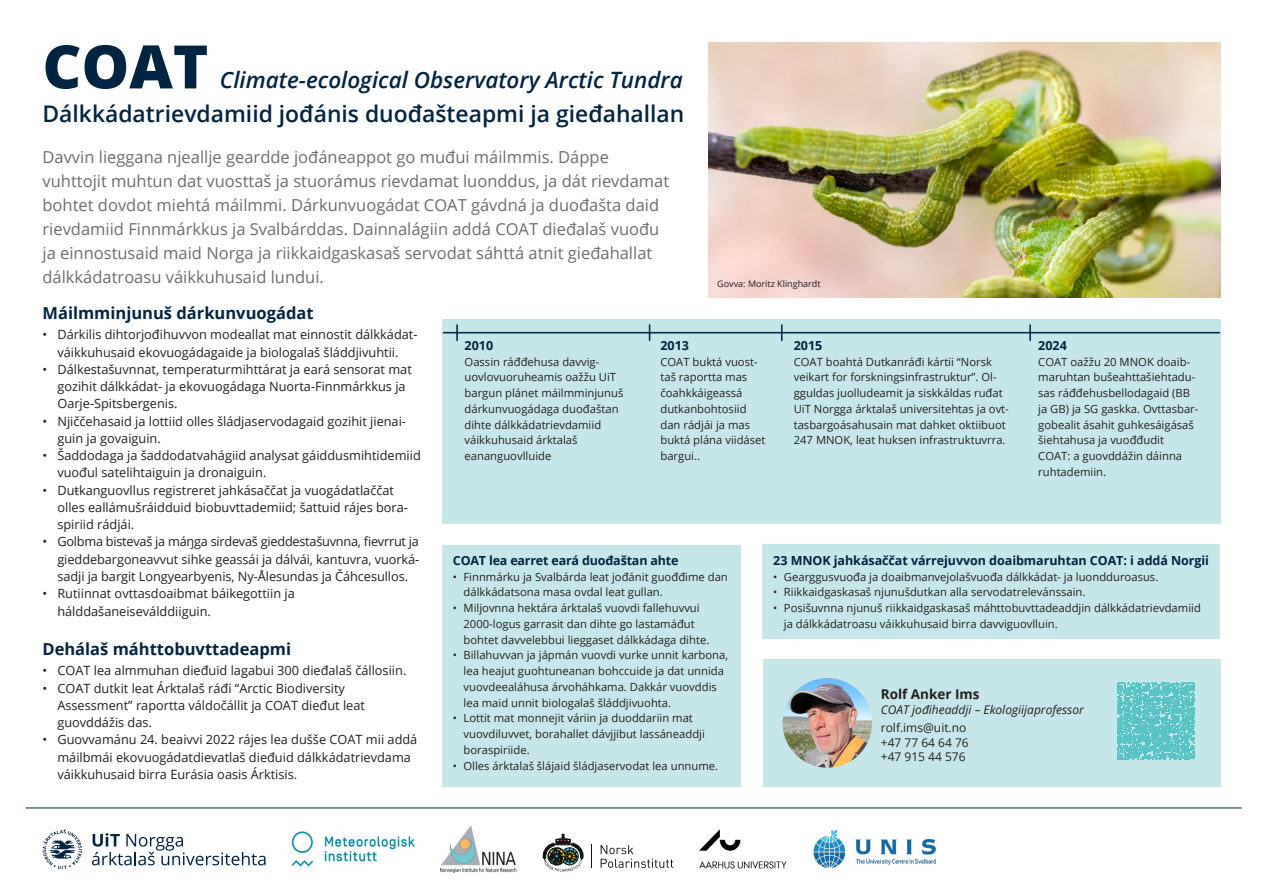
<style>
.page{position:relative;width:1263px;height:893px;background:#fff}
.page>*{position:absolute;margin:0;border:0;box-sizing:border-box;transform-origin:0 0}
.t1{font:800 60px "Open Sans";color:#002442}
.t2{font:600 22.8px "Open Sans";color:#002442}
.t3{font:italic 600 22.5px "Open Sans";color:#002442}
.t4{font:16.5px/24px "Open Sans";color:#6c6d70}
.t5{font:700 16.5px "Open Sans";color:#002442}
.t6{font:700 13.5px "Open Sans";color:#231f20}
.t7{font:12.75px/17.2px "Open Sans";color:#231f20}
.t8{font:700 12.6px "Open Sans";letter-spacing:-.005em;color:#002442}
.t9{font:12px/14.4px "Open Sans";color:#231f20}
.t10{font:italic 12px "Open Sans";color:#231f20}
.t11{font:11.25px/15.8px "Open Sans";color:#231f20}
.t12{font:9px "Open Sans";color:#231f20}
</style>
<div class="page">
<hr style="left:26px;top:808px;width:1216px;height:1px;background:#002442">
<img style="left:709px;top:43px;width:511px;height:255px">
<div style="left:442px;top:319px;width:778px;height:204px;background:#c6e7e9"></div>
<div style="left:763px;top:659px;width:457px;height:128px;background:#c6e7e9"></div>
<div style="left:442px;top:545px;width:298px;height:242px;background:#c6e7e9"></div>
<div style="left:763px;top:545px;width:457px;height:94px;background:#c6e7e9"></div>
<img style="left:782px;top:678px;width:90px;height:90px;border-radius:45px">
<svg style="left:1117px;top:683px;width:77px;height:77px"></svg>
<svg style="left:92px;top:833px;width:174px;height:32px"></svg>
<svg style="left:43px;top:829px;width:39px;height:40px"></svg>
<img style="left:699px;top:829px;width:88px;height:39px">
<img style="left:291px;top:831px;width:124px;height:36px">
<img style="left:440px;top:825px;width:77px;height:48px">
<svg style="left:591px;top:845px;width:1px;height:23px"></svg>
<svg style="left:543px;top:834px;width:40px;height:37px"></svg>
<svg style="left:601px;top:845px;width:72px;height:23px"></svg>
<img style="left:813px;top:830px;width:123px;height:38px">
<hr style="left:443px;top:332px;width:776px;height:1px;background:#00304d">
<svg style="left:456px;top:325px;width:2px;height:15px"></svg>
<svg style="left:649px;top:325px;width:1px;height:15px"></svg>
<svg style="left:1029px;top:325px;width:2px;height:15px"></svg>
<svg style="left:781px;top:325px;width:1px;height:15px"></svg>
<h1 class="t1" style="left:43px;top:21px;width:167px">COAT</h1>
<h3 class="t3" style="left:220px;top:65px;width:464px">Climate-ecological Observatory Arctic Tundra</h3>
<h2 class="t2" style="left:43px;top:98px;width:643px">Dálkkádatrievdamiid jođánis duođašteapmi ja gieđahallan</h2>
<p class="t4" style="left:43px;top:145px;width:628px">Davvin lieggana njeallje geardde jođáneappot go muđui máilmmis. Dáppe vuhttojit muhtun dat vuosttaš ja stuorámus rievdamat luonddus, ja dát rievdamat bohtet dovdot miehtá máilmmi. Dárkunvuogádat COAT gávdná ja duođašta daid rievdamiid Finnmárkkus ja Svalbárddas. Dainnalágiin addá COAT dieđalaš vuođu ja einnostusaid maid Norga ja riikkaidgaskasaš servodat sáhttá atnit gieđahallat dálkkádatroasu váikkuhusaid lundui.</p>
<h3 class="t5" style="left:43px;top:301px;width:273px">Máilmminjunuš dárkunvuogádat</h3>
<p class="t7" style="left:43px;top:326px;width:376px;text-align:center">• Dárkilis dihtorjođihuvvon modeallat mat einnostit dálkkádat&shy;váikkuhusaid ekovuogádagaide ja biologalaš šláddjivuhtii.</p>
<p class="t7" style="left:57px;top:360px;width:356px;text-indent:-15px">• Dálkestašuvnnat, temperaturmihttárat ja eará sensorat mat gozihit dálkkádat- ja ekovuogádaga Nuorta-Finnmárkkus ja<br>Oarje-Spitsbergenis.</p>
<p class="t7" style="left:57px;top:412px;width:350px;text-indent:-15px">• Njiččehasaid ja lottiid olles šládjaservodagaid gozihit jienai&shy;guin ja govaiguin.</p>
<p class="t7" style="left:57px;top:446px;width:365px;text-indent:-15px">• Šaddodaga ja šaddodatvahágiid analysat gáiddusmihtidemiid vuođul satelihtaiguin ja dronaiguin.</p>
<p class="t7" style="left:57px;top:481px;width:351px;text-indent:-15px">• Duŧkanguovllus registreret jahkásaččat ja vuogádatlaččat olles eallámušráidduid biobuvttademiid; šattuid rájes bora&shy;spiriid rádjái.</p>
<p class="t7" style="left:57px;top:533px;width:363px;text-align:justify;text-indent:-15px">• Golbma bistevaš ja máŋga sirdevaš gieddestašuvnna, fievrrut ja gieddebargoneavvut sihke geassái ja dálvái, kantuvra, vuorká&shy;sadji ja bargit Longyearbyenis, Ny-Ålesundas ja Čáhcesullos.</p>
<p class="t7" style="left:57px;top:584px;width:239px;line-height:18px;text-indent:-15px">• Rutiinnat ovttasdoaibmat báikegottiin ja hálddašaneiseválddiiguin.</p>
<h3 class="t5" style="left:43px;top:637px;width:250px">Dehálaš máhttobuvttadeapmi</h3>
<p class="t7" style="left:43px;top:662px;width:365px">• COAT lea almmuhan dieđuid lagabui 300 dieđalaš čállosiin.</p>
<p class="t7" style="left:57px;top:679px;width:309px;text-indent:-15px">• COAT dutkit leat Árktalaš ráđi “Arctic Biodiversity<br>Assessment” raportta váldočállit ja COAT dieđut leat guovddážis das.</p>
<p class="t7" style="left:57px;top:731px;width:361px;text-indent:-15px">• Guovvamánu 24. beaivvi 2022 rájes lea dušše COAT mii addá máilbmái ekovuogádatdievatlaš dieđuid dálkkádatrievdama váikkuhusaid birra Eurásia oasis Árktisis.</p>
<p class="t12" style="left:717px;top:277px;width:105px">Govva: Moritz Klinghardt</p>
<p class="t8" style="left:465px;top:336px;width:30px">2010</p>
<p class="t11" style="left:465px;top:353px;width:160px">Oassin ráđđehusa davvig&shy;uovlovuoruheamis oažžu UiT bargun plánet máilmminjunuš dárkunvuogádaga duođaštan dihte dálkkádatrievdamiid váikkuhusaid árktalaš eananguovlluide</p>
<p class="t8" style="left:660px;top:336px;width:30px">2013</p>
<p class="t11" style="left:660px;top:353px;width:107px">COAT buktá vuost&shy;taš raportta mas čoahkkáigeassá dutkanbohtosiid dan rádjái ja mas buktá plána viidáset bargui..</p>
<p class="t8" style="left:794px;top:336px;width:30px">2015</p>
<p class="t11" style="left:794px;top:353px;width:217px">COAT boahtá Dutkanráđi kártii “Norsk veikart for forskningsinfrastruktur”. Ol&shy;gguldas juolludeamit ja siskkáldas ruđat UiT Norgga árktalaš universitehtas ja ovt&shy;tasbargoásahusain mat dahket oktiibuot 247 MNOK, leat huksen infrastruktuvrra.</p>
<p class="t8" style="left:1038px;top:336px;width:30px">2024</p>
<p class="t11" style="left:1038px;top:353px;width:162px">COAT oažžu 20 MNOK doaib&shy;maruhtan bušeahttašiehtadu&shy;sas ráđđehusbellodagaid (BB ja GB) ja SG gaskka. Ovttasbar&shy;gobealit ásahit guhkesáigásaš šiehtahusa ja vuođđudit<br>COAT: a guovddážin dáinna ruhtademiin.</p>
<p class="t8" style="left:453px;top:551px;width:227px">COAT lea earret eará duođaštan ahte</p>
<p class="t11" style="left:463px;top:568px;width:266px;text-indent:-11px">• Finnmárku ja Svalbárda leat jođánit guođđime dan dálkkádatsona masa ovdal leat gullan.</p>
<p class="t11" style="left:463px;top:600px;width:247px;text-indent:-11px">• Miljovnna hektára árktalaš vuovdi fallehuvvui<br>2000-logus garrasit dan dihte go lastamáđut bohtet davvelebbui lieggaset dálkkádaga dihte.</p>
<p class="t11" style="left:463px;top:647px;width:266px;text-indent:-11px">• Billahuvvan ja jápmán vuovdi vurke unnit karbona, lea heajut guohtuneanan bohccuide ja dat unnida vuovdeealáhusa árvoháhkama. Dakkár vuovddis lea maid unnit biologalaš šláddjivuohta.</p>
<p class="t11" style="left:463px;top:710px;width:243px;text-indent:-11px">• Lottit mat monnejit váriin ja duoddariin mat vuovdiluvvet, borahallet dávjjibut lassáneaddji boraspiriide.</p>
<p class="t11" style="left:453px;top:757px;width:267px">• Olles árktalaš šlájaid šládjaservodat lea unnume.</p>
<p class="t8" style="left:773px;top:551px;width:437px">23 MNOK jahkásaččat várrejuvvon doaibmaruhtan COAT: i addá Norgii</p>
<p class="t11" style="left:773px;top:568px;width:386px">• Gearggusvuođa ja doaibmanvejolašvuođa dálkkádat- ja luondduroasus.</p>
<p class="t11" style="left:773px;top:584px;width:314px">• Riikkaidgaskasaš njunušdutkan alla servodatrelevánssain.</p>
<p class="t11" style="left:784px;top:600px;width:418px;text-indent:-11px">• Posišuvnna njunuš riikkaidgaskasaš máhttobuvttadeaddjin dálkkádatrievdamiid ja dálkkádatroasu váikkuhusaid birra davviguovlluin.</p>
<p class="t6" style="left:881px;top:685px;width:100px">Rolf Anker Ims</p>
<p class="t10" style="left:881px;top:701px;width:205px">COAT jođiheaddji – Ekologiijaprofessor</p>
<p class="t9" style="left:881px;top:721px;width:89px">rolf.ims@uit.no +47 77 64 64 76 +47 915 44 576</p>
</div>
